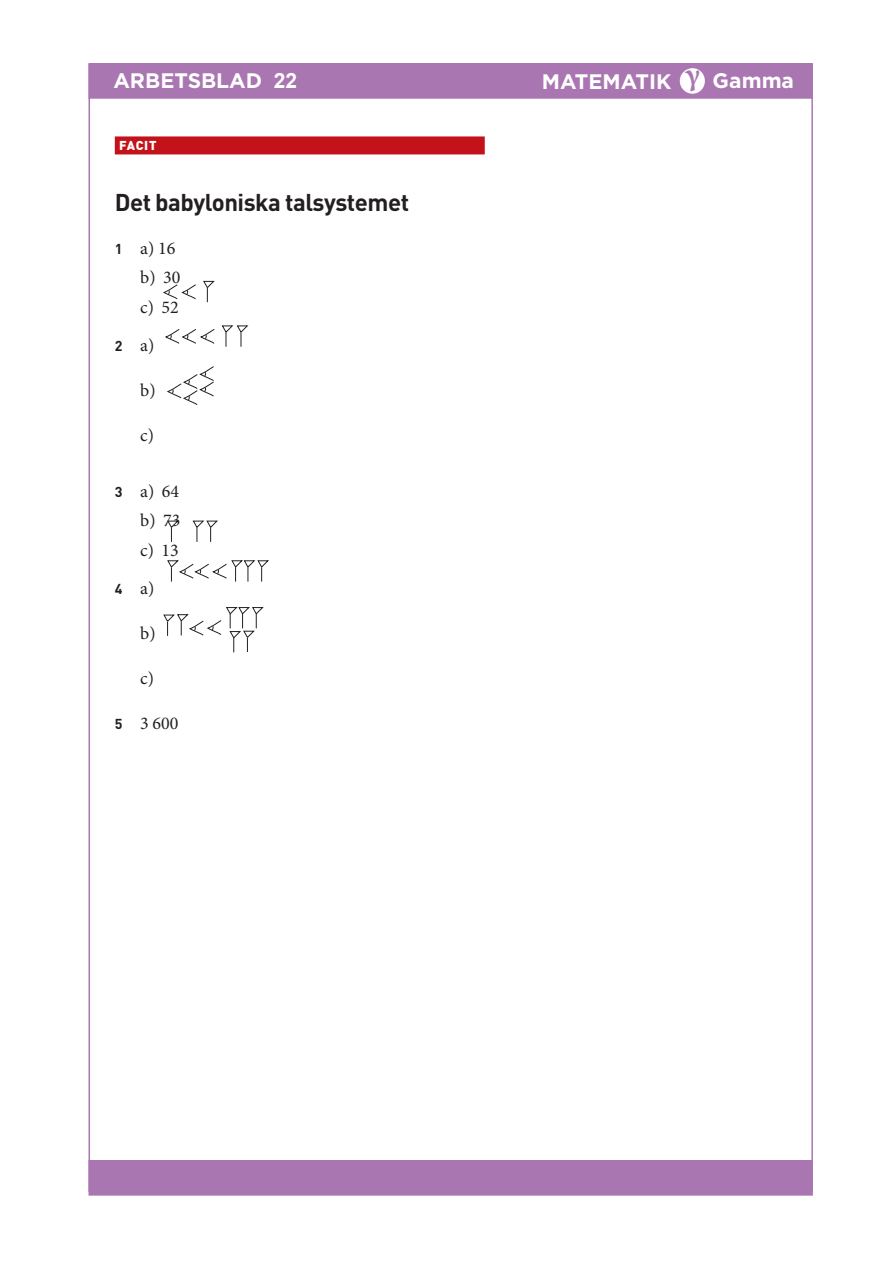
<style>
.page{position:relative;width:893px;height:1263px;background:#fff}
.page>*{position:absolute;margin:0;border:0;box-sizing:border-box;transform-origin:0 0}
.t1{font:700 30px "Minion Pro";color:#a976b2}
.R_OH{font:700 24px "DIN Pro";letter-spacing:-.02em;color:#231f20}
.Antal_ratt{font:700 21px "Gotham";color:#fff}
.Uppgift_luft_över{font:18px "Minion Pro";color:#231f20}
.Rad_2{font:18px "Minion Pro";color:#231f20}
.Uppgift_luft_över_li{font:18px "Minion Pro";color:#231f20}
.R_Facit_2{font:900 12.75px "DIN Pro";letter-spacing:.055em;color:#fff}
.s1{font-family:"Arial"}
.s2{font-family:"DIN Pro";font-weight:700;font-size:14.25px}
</style>
<div class="page">
<div style="left:89px;top:64px;width:723px;height:34px;background:#a976b2"></div>
<div style="left:89px;top:63px;width:724px;height:36px;border:2px solid #a976b2"></div>
<div style="left:89px;top:1161px;width:723px;height:34px;background:#a976b2"></div>
<div style="left:89px;top:1160px;width:724px;height:35px;border:2px solid #a976b2"></div>
<div style="left:680px;top:68px;width:25px;height:26px;background:#fff;border-radius:50%"></div>
<div style="left:115px;top:136px;width:370px;height:18px;background:#c4121a"></div>
<svg style="left:203px;top:280px;width:12px;height:22px"></svg>
<svg style="left:163px;top:284px;width:33px;height:16px"></svg>
<svg style="left:221px;top:325px;width:28px;height:22px"></svg>
<svg style="left:165px;top:329px;width:50px;height:15px"></svg>
<svg style="left:167px;top:366px;width:47px;height:39px"></svg>
<svg style="left:167px;top:520px;width:12px;height:22px"></svg>
<svg style="left:192px;top:520px;width:26px;height:22px"></svg>
<svg style="left:167px;top:560px;width:102px;height:22px"></svg>
<svg style="left:163px;top:607px;width:101px;height:45px"></svg>
<p class="Antal_ratt" style="left:113px;top:67px;width:185px">ARBETSBLAD <span class="s1">22</span></p>
<h1 class="t1" style="left:685px;top:53px;width:17px">γ</h1>
<p class="Antal_ratt" style="left:542px;top:67px;width:131px">MATEMATIK</p>
<p class="Antal_ratt" style="left:713px;top:67px;width:83px">Gamma</p>
<p class="R_Facit_2" style="left:119px;top:137px;width:39px">FACIT</p>
<p class="R_OH" style="left:115px;top:186px;width:296px">Det babyloniska talsystemet</p>
<p class="Uppgift_luft_över_li" style="left:115px;top:236px;width:62px"><span class="s2">1</span> a) 16</p>
<p class="Rad_2" style="left:140px;top:266px;width:41px">b) 30</p>
<p class="Rad_2" style="left:140px;top:295px;width:40px">c) 52</p>
<p class="Uppgift_luft_över" style="left:115px;top:334px;width:41px"><span class="s2">2</span> a)</p>
<p class="Uppgift_luft_över" style="left:140px;top:378px;width:17px">b)</p>
<p class="Uppgift_luft_över" style="left:140px;top:423px;width:15px">c)</p>
<p class="Uppgift_luft_över_li" style="left:115px;top:479px;width:66px"><span class="s2">3</span> a) 64</p>
<p class="Rad_2" style="left:140px;top:508px;width:41px">b) 73</p>
<p class="Rad_2" style="left:140px;top:538px;width:40px">c) 13</p>
<p class="Uppgift_luft_över" style="left:115px;top:576px;width:41px"><span class="s2">4</span> a)</p>
<p class="Uppgift_luft_över" style="left:140px;top:621px;width:17px">b)</p>
<p class="Uppgift_luft_över" style="left:140px;top:666px;width:15px">c)</p>
<p class="Uppgift_luft_över" style="left:115px;top:711px;width:65px"><span class="s2">5</span> 3 600</p>
</div>
